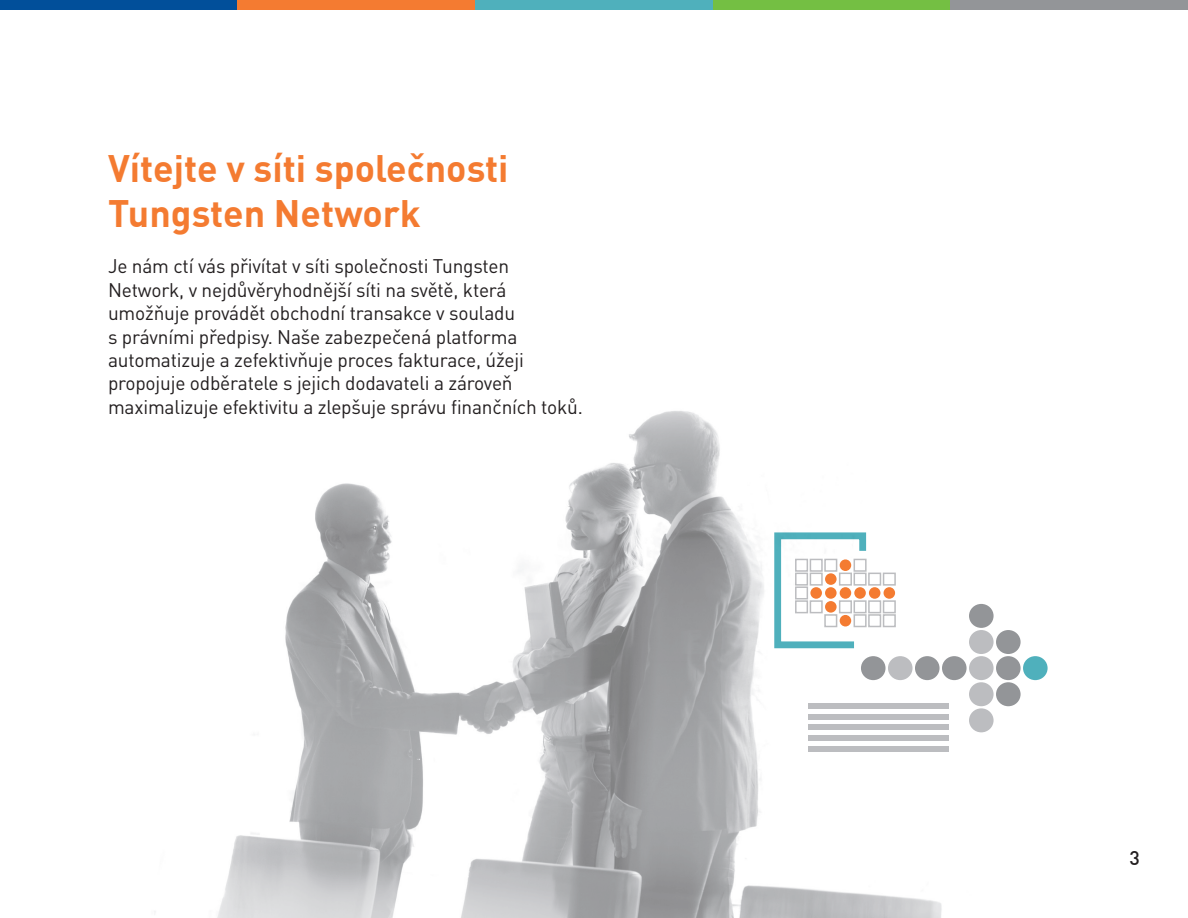
<style>
.page{position:relative;width:1188px;height:918px;background:#fff}
.page>*{position:absolute;margin:0;border:0;box-sizing:border-box;transform-origin:0 0}
.t1{font:700 37.5px/45px "DIN Pro";color:#f47b31}
.t2{font:19.5px/23.4px "DIN Pro";letter-spacing:-.01em;color:#231f20}
.t3{font:500 19.5px "DIN Pro";color:#231f20}
</style>
<div class="page">
<div style="left:0;top:0;width:238px;height:10px;background:#014f9a"></div>
<div style="left:238px;top:0;width:237px;height:10px;background:#f47b31"></div>
<div style="left:475px;top:0;width:238px;height:10px;background:#4fb0bc"></div>
<div style="left:713px;top:0;width:237px;height:10px;background:#74bf43"></div>
<div style="left:950px;top:0;width:238px;height:10px;background:#939598"></div>
<img style="left:154px;top:411px;width:818px;height:507px">
<div style="left:808px;top:703px;width:141px;height:5px;background:#bcbdc0"></div>
<div style="left:808px;top:714px;width:141px;height:5px;background:#bcbdc0"></div>
<div style="left:808px;top:725px;width:141px;height:5px;background:#bcbdc0"></div>
<div style="left:808px;top:736px;width:141px;height:5px;background:#bcbdc0"></div>
<div style="left:808px;top:746px;width:141px;height:5px;background:#bcbdc0"></div>
<div style="left:1023px;top:656px;width:25px;height:24px;background:#4fb0bc;border-radius:50%"></div>
<div style="left:969px;top:604px;width:25px;height:24px;background:#939598;border-radius:50%"></div>
<div style="left:969px;top:630px;width:25px;height:24px;background:#bcbdc0;border-radius:50%"></div>
<div style="left:996px;top:630px;width:25px;height:24px;background:#939598;border-radius:50%"></div>
<div style="left:861px;top:656px;width:25px;height:24px;background:#939598;border-radius:50%"></div>
<div style="left:888px;top:656px;width:25px;height:24px;background:#bcbdc0;border-radius:50%"></div>
<div style="left:915px;top:656px;width:25px;height:24px;background:#939598;border-radius:50%"></div>
<div style="left:942px;top:656px;width:25px;height:24px;background:#939598;border-radius:50%"></div>
<div style="left:969px;top:656px;width:25px;height:24px;background:#bcbdc0;border-radius:50%"></div>
<div style="left:996px;top:656px;width:25px;height:24px;background:#939598;border-radius:50%"></div>
<div style="left:969px;top:682px;width:25px;height:24px;background:#bcbdc0;border-radius:50%"></div>
<div style="left:996px;top:682px;width:25px;height:24px;background:#939598;border-radius:50%"></div>
<div style="left:969px;top:708px;width:25px;height:24px;background:#bcbdc0;border-radius:50%"></div>
<svg style="left:773px;top:531px;width:124px;height:119px"></svg>
<h1 class="t1" style="left:108px;top:144px;width:402px">Vítejte v síti společnosti<br>Tungsten Network</h1>
<p class="t2" style="left:108px;top:254px;width:476px">Je nám ctí vás přivítat v síti společnosti Tungsten Network, v nejdůvěryhodnější síti na světě, která umožňuje provádět obchodní transakce v souladu<br>s právními předpisy. Naše zabezpečená platforma automatizuje a zefektivňuje proces fakturace, úžeji propojuje odběratele s jejich dodavateli a zároveň maximalizuje efektivitu a zlepšuje správu finančních toků.</p>
<p class="t3" style="left:1130px;top:846px;width:12px">3</p>
</div>
